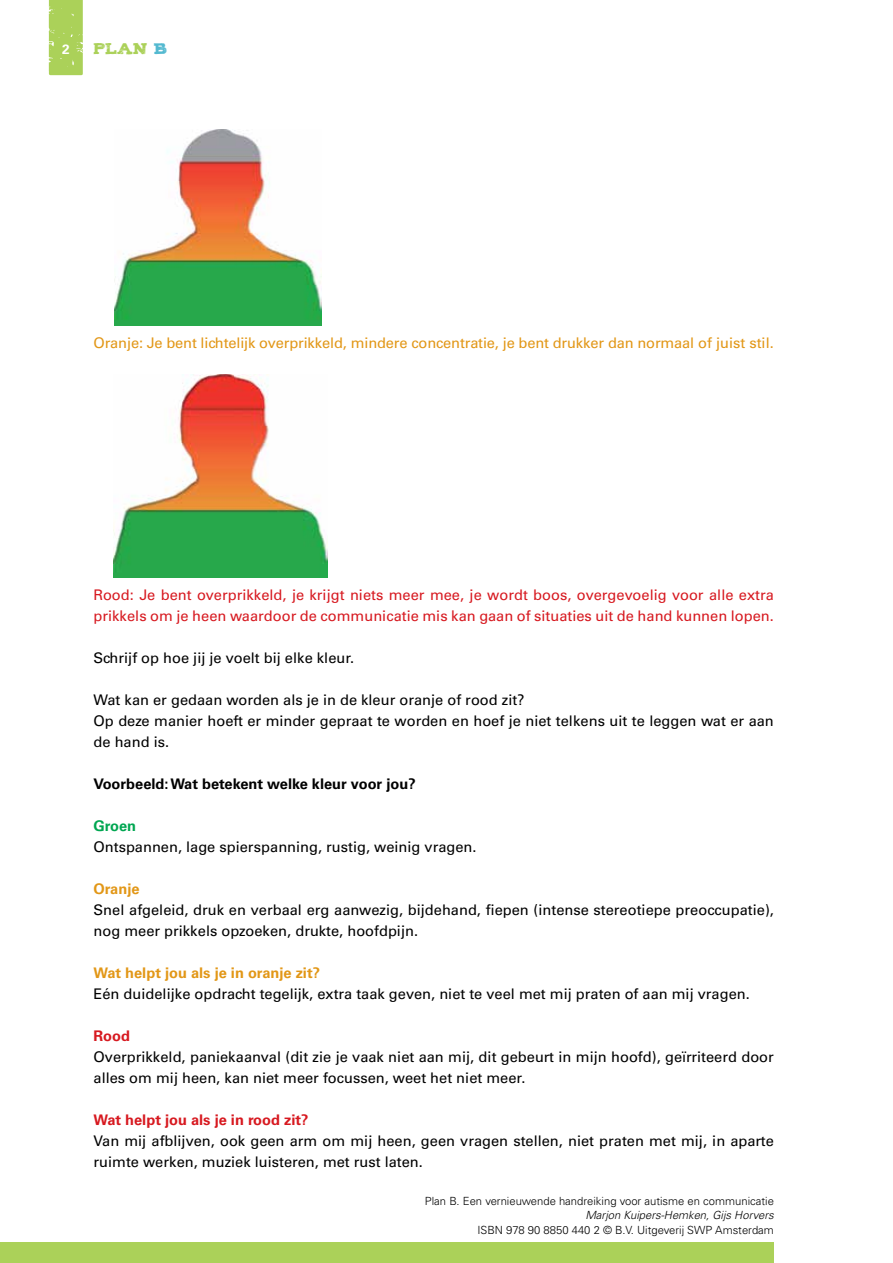
<style>
.page{position:relative;width:893px;height:1263px;background:#fff}
.page>*{position:absolute;margin:0;border:0;box-sizing:border-box;transform-origin:0 0}
.t1{font:14.7px/21px "Univers LT Std";color:#000}
.t2{font:14.7px/21px "Univers LT Std";color:#d71920}
.t3{font:14.7px "Univers LT Std";letter-spacing:-.01em;color:#e29717}
.t4{font:700 14.7px "Univers LT Std";color:#000}
.t5{font:700 14.7px "Univers LT Std";color:#e29717}
.t6{font:700 14.7px "Univers LT Std";color:#d71920}
.t7{font:700 14.7px "Univers LT Std";color:#00a651}
.t8{font:700 13.5px "Univers LT Std";color:#fff}
.t9{font:12.75px "Tiza";color:#abd159}
.t10{font:300 11.25px "Univers LT Std";color:#000}
.t11{font:italic 300 11.25px "Univers LT Std";color:#000}
.s1{color:#53b9d0}
</style>
<div class="page">
<div style="left:0;top:1243px;width:774px;height:20px;background:#abd159"></div>
<svg style="left:49px;top:0;width:34px;height:75px;background:#add25d"></svg>
<img style="left:115px;top:129px;width:207px;height:196px">
<img style="left:113px;top:374px;width:215px;height:203px">
<p class="t8" style="left:62px;top:42px;width:9px">2</p>
<p class="t9" style="left:94px;top:39px;width:75px">Plan <span class="s1">B</span></p>
<p class="t3" style="left:94px;top:334px;width:682px">Oranje: Je bent lichtelijk overprikkeld, mindere concentratie, je bent drukker dan normaal of juist stil.</p>
<p class="t2" style="left:94px;top:585px;width:682px">Rood: Je bent overprikkeld, je krijgt niets meer mee, je wordt boos, overgevoelig voor alle extra prikkels om je heen waardoor de communicatie mis kan gaan of situaties uit de hand kunnen lopen.</p>
<p class="t1" style="left:94px;top:648px;width:262px">Schrijf op hoe jij je voelt bij elke kleur.</p>
<p class="t1" style="left:94px;top:690px;width:682px">Wat kan er gedaan worden als je in de kleur oranje of rood zit?<br>Op deze manier hoeft er minder gepraat te worden en hoef je niet telkens uit te leggen wat er aan de hand is.</p>
<p class="t4" style="left:94px;top:775px;width:324px">Voorbeeld: Wat betekent welke kleur voor jou?</p>
<p class="t7" style="left:94px;top:817px;width:44px">Groen</p>
<p class="t1" style="left:94px;top:837px;width:385px">Ontspannen, lage spierspanning, rustig, weinig vragen.</p>
<p class="t5" style="left:94px;top:880px;width:48px">Oranje</p>
<p class="t1" style="left:94px;top:900px;width:682px">Snel afgeleid, druk en verbaal erg aanwezig, bijdehand, fiepen (intense stereotiepe preoccupatie), nog meer prikkels opzoeken, drukte, hoofdpijn.</p>
<p class="t5" style="left:94px;top:964px;width:228px">Wat helpt jou als je in oranje zit?</p>
<p class="t1" style="left:94px;top:984px;width:658px">Eén duidelijke opdracht tegelijk, extra taak geven, niet te veel met mij praten of aan mij vragen.</p>
<p class="t6" style="left:94px;top:1027px;width:38px">Rood</p>
<p class="t1" style="left:94px;top:1047px;width:682px">Overprikkeld, paniekaanval (dit zie je vaak niet aan mij, dit gebeurt in mijn hoofd), geïrriteerd door alles om mij heen, kan niet meer focussen, weet het niet meer.</p>
<p class="t6" style="left:94px;top:1111px;width:217px">Wat helpt jou als je in rood zit?</p>
<p class="t1" style="left:94px;top:1131px;width:682px">Van mij afblijven, ook geen arm om mij heen, geen vragen stellen, niet praten met mij, in aparte ruimte werken, muziek luisteren, met rust laten.</p>
<p class="t10" style="left:425px;top:1194px;width:350px">Plan B. Een vernieuwende handreiking voor autisme en communicatie</p>
<p class="t11" style="left:585px;top:1209px;width:190px">Marjon Kuipers-Hemken, Gijs Horvers</p>
<p class="t10" style="left:477px;top:1223px;width:298px">ISBN 978 90 8850 440 2 © B.V. Uitgeverij SWP Amsterdam</p>
</div>
